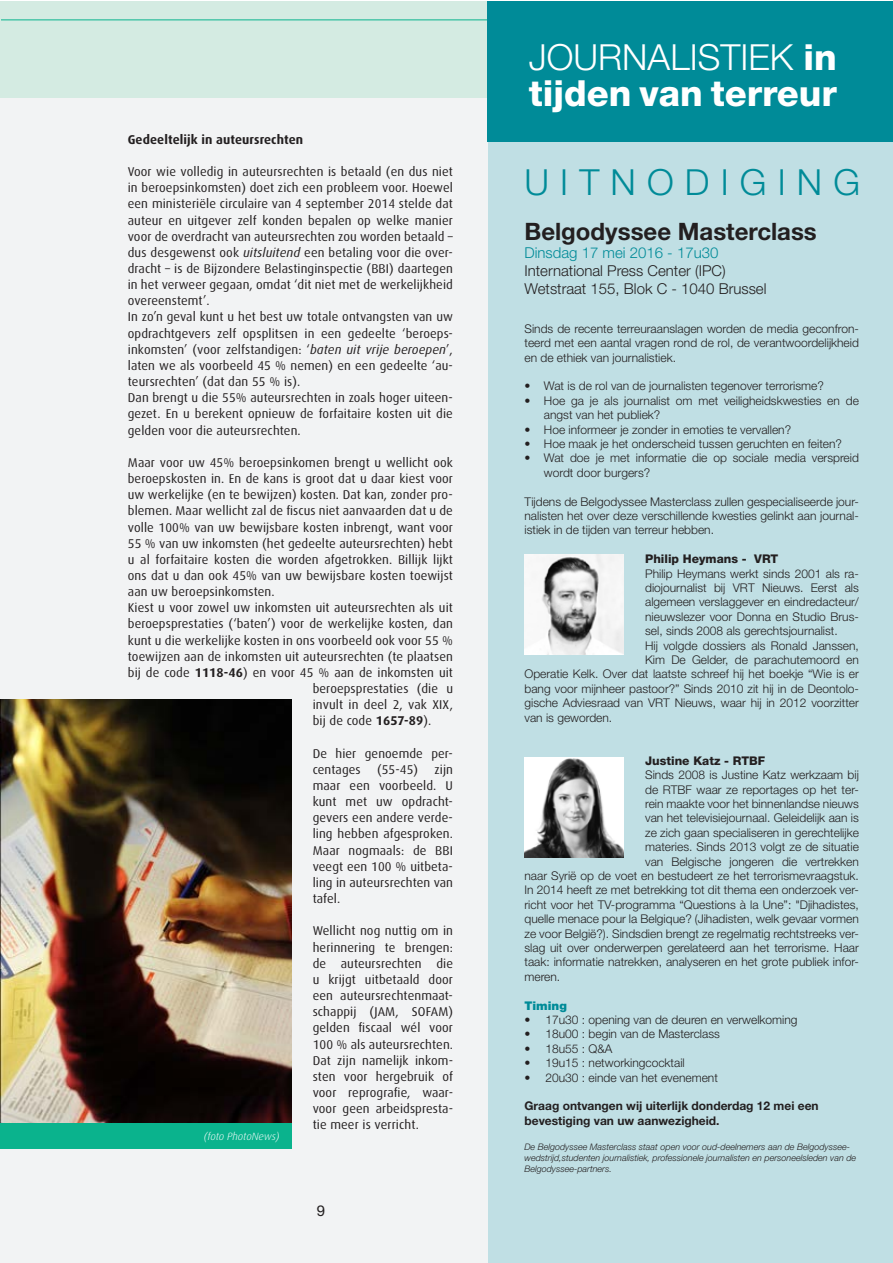
<style>
.page{position:relative;width:893px;height:1263px;background:#fff}
.page>*{position:absolute;margin:0;border:0;box-sizing:border-box;transform-origin:0 0}
.t1{font:800 36px/36px "Helvetica Neue LT Std";color:#fff}
.t2{font:300 36px "Helvetica Neue LT Std";letter-spacing:.31em;color:#008b98}
.t3{font:700 24px "Helvetica Neue LT Std";color:#231f20}
.t4{font:300 15px/18px "Helvetica Neue LT Std";color:#231f20}
.t5{font:300 15px "Helvetica Neue LT Std";color:#008b98}
.t6{font:15px "Helvetica Neue LT Std";color:#231f20}
.t7{font:12.75px/16.2px "Dax";letter-spacing:.01em;color:#231f20}
.t8{font:700 12.75px "Dax";letter-spacing:.01em;color:#231f20}
.t9{font:300 12px/14.4px "Helvetica Neue LT Std";color:#231f20;text-align:justify}
.t10{font:700 12px/14.4px "Helvetica Neue LT Std";color:#231f20}
.t11{font:800 12px "Helvetica Neue LT Std";color:#231f20}
.t12{font:900 12px "Helvetica Neue LT Std";color:#008b98}
.t13{font:italic 300 10.5px "Dax";letter-spacing:-.005em;color:#fff}
.t14{font:italic 300 9px/10.8px "Helvetica Neue LT Std";color:#231f20}
.s1{font-style:italic}
.s2{font-weight:700}
.s3{font-weight:300}
</style>
<div class="page">
<div style="left:487px;top:132px;width:405px;height:1131px;background:#c0dfe4"></div>
<div style="left:0;top:1px;width:487px;height:1262px;background:#f2f3f4"></div>
<div style="left:0;top:1px;width:487px;height:97px;background:#d4ebe2"></div>
<hr style="left:0;top:20px;width:487px;height:1px;background:#0ab38d">
<img style="left:0;top:699px;width:291px;height:424px">
<div style="left:0;top:1123px;width:291px;height:26px;background:#0ab38d"></div>
<div style="left:487px;top:1px;width:405px;height:140px;background:#008b98"></div>
<img style="left:524px;top:555px;width:100px;height:99px">
<img style="left:524px;top:758px;width:100px;height:99px">
<p class="t8" style="left:128px;top:132px;width:177px">Gedeeltelijk in auteursrechten</p>
<p class="t7" style="left:128px;top:164px;width:327px">Voor wie volledig in auteursrechten is betaald (en dus niet in beroepsinkomsten) doet zich een probleem voor. Hoewel een ministeriële circulaire van 4 september 2014 stelde dat auteur en uitgever zelf konden bepalen op welke manier voor de overdracht van auteursrechten zou worden betaald – dus desgewenst ook <span class="s1">uitsluitend</span> een betaling voor die over&shy;dracht – is de Bijzondere Belastinginspectie (BBI) daartegen in het verweer gegaan, omdat ‘dit niet met de werkelijkheid overeenstemt’.<br>In zo’n geval kunt u het best uw totale ontvangsten van uw opdrachtgevers zelf opsplitsen in een gedeelte ‘beroeps&shy;inkomsten’ (voor zelfstandigen: ‘<span class="s1">baten uit vrije beroepen</span>’, laten we als voorbeeld 45 % nemen) en een gedeelte ‘au&shy;teursrechten’ (dat dan 55 % is).<br>Dan brengt u die 55% auteursrechten in zoals hoger uiteen&shy;gezet. En u berekent opnieuw de forfaitaire kosten uit die gelden voor die auteursrechten.</p>
<p class="t7" style="left:128px;top:454px;width:327px">Maar voor uw 45% beroepsinkomen brengt u wellicht ook</p>
<p class="t7" style="left:128px;top:471px;width:327px">beroepskosten in. En de kans is groot dat u daar kiest voor</p>
<p class="t7" style="left:128px;top:487px;width:327px">uw werkelijke (en te bewijzen) kosten. Dat kan, zonder pro-</p>
<p class="t7" style="left:128px;top:503px;width:327px">blemen. Maar wellicht zal de fiscus niet aanvaarden dat u de</p>
<p class="t7" style="left:128px;top:519px;width:327px">volle 100% van uw bewijsbare kosten inbrengt, want voor</p>
<p class="t7" style="left:128px;top:535px;width:327px">55 % van uw inkomsten (het gedeelte auteursrechten) hebt</p>
<p class="t7" style="left:128px;top:551px;width:327px">u al forfaitaire kosten die worden afgetrokken. Billijk lijkt</p>
<p class="t7" style="left:128px;top:568px;width:327px">ons dat u dan ook 45% van uw bewijsbare kosten toewijst</p>
<p class="t7" style="left:128px;top:584px;width:148px">aan uw beroepsinkomsten.</p>
<p class="t7" style="left:128px;top:600px;width:327px">Kiest u voor zowel uw inkomsten uit auteursrechten als uit</p>
<p class="t7" style="left:128px;top:616px;width:327px">beroepsprestaties (‘baten’) voor de werkelijke kosten, dan</p>
<p class="t7" style="left:128px;top:632px;width:327px">kunt u die werkelijke kosten in ons voorbeeld ook voor 55 %</p>
<p class="t7" style="left:128px;top:648px;width:327px">toewijzen aan de inkomsten uit auteursrechten (te plaatsen</p>
<p class="t7" style="left:128px;top:664px;width:327px">bij de code <span class="s2">1118-46</span>) en voor 45 % aan de inkomsten uit</p>
<p class="t7" style="left:313px;top:681px;width:142px">beroepsprestaties (die u</p>
<p class="t7" style="left:313px;top:697px;width:142px">invult in deel 2, vak XIX,</p>
<p class="t7" style="left:313px;top:713px;width:120px">bij de code <span class="s2">1657-89</span>).</p>
<p class="t7" style="left:313px;top:745px;width:142px">De hier genoemde per&shy;centages</p>
<p class="t7" style="left:377px;top:761px;width:43px">(55-45)</p>
<p class="t7" style="left:313px;top:761px;width:142px;text-align:justify;text-indent:122px">zijn maar een voorbeeld. U kunt met uw opdracht&shy;gevers een andere verde&shy;ling hebben afgesproken.<br>Maar nogmaals: de BBI veegt een 100 % uitbeta&shy;ling in auteursrechten van tafel.</p>
<p class="t7" style="left:313px;top:923px;width:142px;text-align:justify">Wellicht nog nuttig om in herinnering te brengen: de auteursrechten die u krijgt uitbetaald door een auteursrechtenmaat&shy;schappij (JAM, SOFAM) gelden fiscaal wél voor 100 % als auteursrechten.<br>Dat zijn namelijk inkom&shy;sten voor hergebruik of voor reprografie, waar&shy;voor geen arbeidspresta&shy;tie meer is verricht.</p>
<p class="t13" style="left:204px;top:1131px;width:77px">(foto PhotoNews)</p>
<p class="t6" style="left:317px;top:1202px;width:10px">9</p>
<h1 class="t1" style="left:529px;top:39px;width:309px"><span class="s3">JOURNALISTIEK</span> in tijden van terreur</h1>
<h1 class="t2" style="left:524px;top:160px;width:337px">UITNODIGING</h1>
<h2 class="t3" style="left:524px;top:217px;width:294px">Belgodyssee Masterclass</h2>
<p class="t5" style="left:524px;top:244px;width:195px">Dinsdag 17 mei 2016 - 17u30</p>
<p class="t4" style="left:524px;top:262px;width:244px">International Press Center (IPC)<br>Wetstraat 155, Blok C - 1040 Brussel</p>
<p class="t9" style="left:524px;top:321px;width:336px">Sinds de recente terreuraanslagen worden de media geconfron&shy;teerd met een aantal vragen rond de rol, de verantwoordelijkheid en de ethiek van journalistiek.</p>
<p class="t9" style="left:524px;top:379px;width:301px">• Wat is de rol van de journalisten tegenover terrorisme?</p>
<p class="t9" style="left:544px;top:393px;width:316px;text-indent:-20px">• Hoe ga je als journalist om met veiligheidskwesties en de angst van het publiek?</p>
<p class="t9" style="left:524px;top:422px;width:268px">• Hoe informeer je zonder in emoties te vervallen?</p>
<p class="t9" style="left:524px;top:436px;width:319px">• Hoe maak je het onderscheid tussen geruchten en feiten?</p>
<p class="t9" style="left:544px;top:451px;width:316px;text-indent:-20px">• Wat doe je met informatie die op sociale media verspreid wordt door burgers?</p>
<p class="t9" style="left:524px;top:494px;width:336px">Tijdens de Belgodyssee Masterclass zullen gespecialiseerde jour&shy;nalisten het over deze verschillende kwesties gelinkt aan journal&shy;istiek in de tijden van terreur hebben.</p>
<p class="t11" style="left:645px;top:552px;width:135px">Philip Heymans - VRT</p>
<p class="t9" style="left:645px;top:566px;width:215px">Philip Heymans werkt sinds 2001 als ra-</p>
<p class="t9" style="left:645px;top:580px;width:215px">diojournalist bij VRT Nieuws. Eerst als</p>
<p class="t9" style="left:645px;top:595px;width:215px">algemeen verslaggever en eindredacteur/</p>
<p class="t9" style="left:645px;top:609px;width:215px">nieuwslezer voor Donna en Studio Brus-</p>
<p class="t9" style="left:645px;top:623px;width:194px">sel, sinds 2008 als gerechtsjournalist.</p>
<p class="t9" style="left:645px;top:638px;width:215px">Hij volgde dossiers als Ronald Janssen,</p>
<p class="t9" style="left:645px;top:652px;width:215px">Kim De Gelder, de parachutemoord en</p>
<p class="t9" style="left:524px;top:667px;width:336px">Operatie Kelk. Over dat laatste schreef hij het boekje “Wie is er</p>
<p class="t9" style="left:524px;top:681px;width:336px">bang voor mijnheer pastoor?” Sinds 2010 zit hij in de Deontolo-</p>
<p class="t9" style="left:524px;top:695px;width:336px">gische Adviesraad van VRT Nieuws, waar hij in 2012 voorzitter</p>
<p class="t9" style="left:524px;top:710px;width:89px">van is geworden.</p>
<p class="t11" style="left:645px;top:753px;width:122px">Justine Katz - RTBF</p>
<p class="t9" style="left:645px;top:767px;width:215px">Sinds 2008 is Justine Katz werkzaam bij</p>
<p class="t9" style="left:645px;top:782px;width:215px">de RTBF waar ze reportages op het ter-</p>
<p class="t9" style="left:645px;top:796px;width:215px">rein maakte voor het binnenlandse nieuws</p>
<p class="t9" style="left:645px;top:811px;width:215px">van het televisiejournaal. Geleidelijk aan is</p>
<p class="t9" style="left:645px;top:825px;width:215px">ze zich gaan specialiseren in gerechtelijke</p>
<p class="t9" style="left:645px;top:839px;width:215px">materies. Sinds 2013 volgt ze de situatie</p>
<p class="t9" style="left:645px;top:854px;width:215px">van Belgische jongeren die vertrekken</p>
<p class="t9" style="left:524px;top:868px;width:336px">naar Syrië op de voet en bestudeert ze het terrorismevraagstuk.</p>
<p class="t9" style="left:524px;top:883px;width:336px">In 2014 heeft ze met betrekking tot dit thema een onderzoek ver-</p>
<p class="t9" style="left:524px;top:897px;width:336px">richt voor het TV-programma “Questions à la Une”: "Djihadistes,</p>
<p class="t9" style="left:524px;top:911px;width:336px">quelle menace pour la Belgique? (Jihadisten, welk gevaar vormen</p>
<p class="t9" style="left:524px;top:926px;width:336px">ze voor België?). Sindsdien brengt ze regelmatig rechtstreeks ver-</p>
<p class="t9" style="left:524px;top:940px;width:336px">slag uit over onderwerpen gerelateerd aan het terrorisme. Haar</p>
<p class="t9" style="left:524px;top:955px;width:336px">taak: informatie natrekken, analyseren en het grote publiek infor-</p>
<p class="t9" style="left:524px;top:969px;width:37px">meren.</p>
<p class="t12" style="left:524px;top:998px;width:44px">Timing</p>
<p class="t9" style="left:524px;top:1012px;width:275px">• 17u30 : opening van de deuren en verwelkoming</p>
<p class="t9" style="left:524px;top:1027px;width:197px">• 18u00 : begin van de Masterclass</p>
<p class="t9" style="left:524px;top:1041px;width:89px">• 18u55 : Q&amp;A</p>
<p class="t9" style="left:524px;top:1055px;width:162px">• 19u15 : networkingcocktail</p>
<p class="t9" style="left:524px;top:1070px;width:195px">• 20u30 : einde van het evenement</p>
<p class="t10" style="left:524px;top:1099px;width:296px">Graag ontvangen wij uiterlijk donderdag 12 mei een bevestiging van uw aanwezigheid.</p>
<p class="t14" style="left:524px;top:1141px;width:333px">De Belgodyssee Masterclass staat open voor oud-deelnemers aan de Belgodyssee&shy;wedstrijd,studenten journalistiek, professionele journalisten en personeelsleden van de<br>Belgodyssee-partners.</p>
</div>
